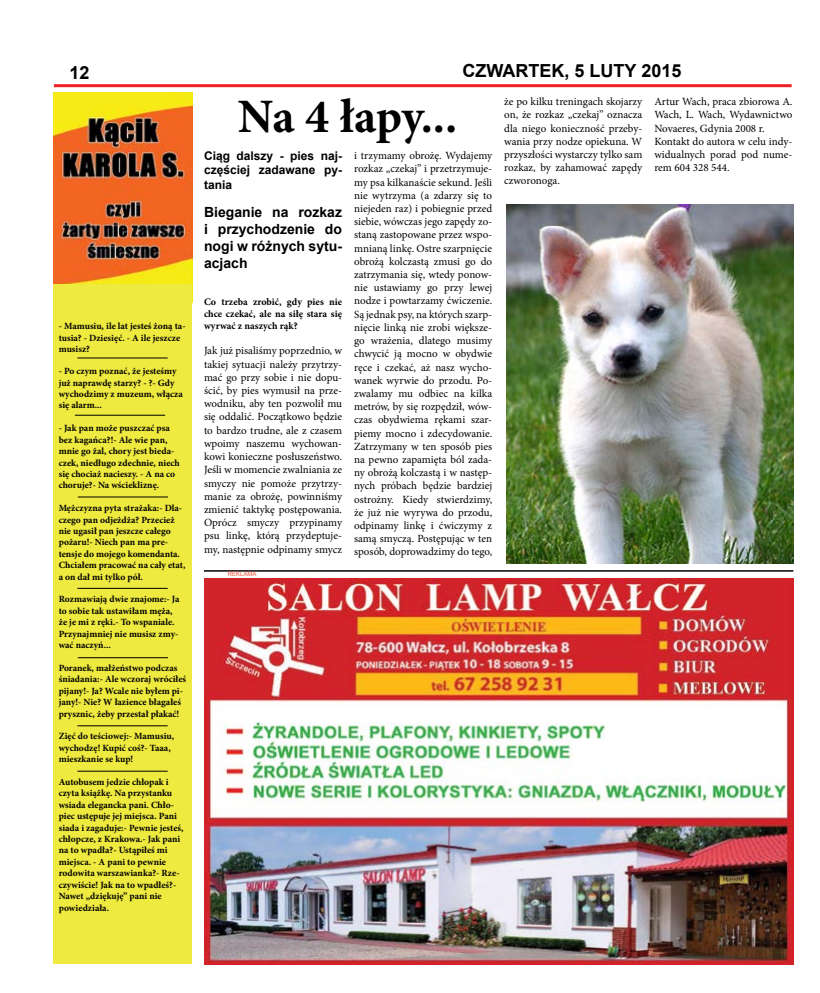
<style>
.page{position:relative;width:820px;height:993px;background:#fff}
.page>*{position:absolute;margin:0;border:0;box-sizing:border-box;transform-origin:0 0}
.t1{font:700 48px "Minion Pro";letter-spacing:-.01em;color:#000}
.t2{font:700 18px "Arial";color:#000}
.t3{font:700 14px/16.8px "Arial";color:#000;text-align:justify}
.t4{font:700 12px/14.4px "Arial";color:#000;text-align:justify}
.t5{font:11px/13.2px "Minion Pro";color:#000;text-align:justify}
.t6{font:700 10px/12px "Minion Pro";color:#000;text-align:justify}
.t7{font:700 9.5px/11.4px "Minion Pro";color:#000}
.t8{font:6px "Arial";color:#f05135}
</style>
<div class="page">
<img style="left:205px;top:578px;width:588px;height:386px">
<img style="left:54px;top:92px;width:138px;height:192px">
<div style="left:54px;top:284px;width:138px;height:679px;background:#efea40"></div>
<hr style="left:77px;top:357px;width:91px;height:1px;background:#000">
<hr style="left:75px;top:414px;width:90px;height:1px;background:#000">
<hr style="left:78px;top:496px;width:90px;height:1px;background:#000">
<hr style="left:77px;top:587px;width:91px;height:1px;background:#000">
<hr style="left:78px;top:657px;width:90px;height:1px;background:#000">
<hr style="left:77px;top:725px;width:91px;height:1px;background:#000">
<hr style="left:77px;top:770px;width:91px;height:1px;background:#000">
<hr style="left:204px;top:570px;width:589px;height:1px;background:#000">
<hr style="left:54px;top:84px;width:737px;height:3px;background:#ed2124">
<img style="left:506px;top:204px;width:287px;height:359px">
<h2 class="t2" style="left:69px;top:61px;width:22px">12</h2>
<p class="t7" style="left:59px;top:320px;width:128px">- Mamusiu, ile lat jesteś żoną ta&shy;tusia? - Dziesięć. - A ile jeszcze musisz?</p>
<p class="t7" style="left:59px;top:365px;width:126px">- Po czym poznać, że jesteśmy już naprawdę starzy? - ?- Gdy wychodzimy z muzeum, włącza się alarm...</p>
<p class="t7" style="left:59px;top:422px;width:123px">- Jak pan może puszczać psa bez kagańca?!- Ale wie pan, mnie go żal, chory jest bieda&shy;czek, niedługo zdechnie, niech się chociaż nacieszy. - A na co choruje?- Na wściekliznę.</p>
<p class="t7" style="left:59px;top:502px;width:128px">Mężczyzna pyta strażaka:- Dla&shy;czego pan odjeżdża? Przecież nie ugasił pan jeszcze całego pożaru!- Niech pan ma pre&shy;tensje do mojego komendanta.<br>Chciałem pracować na cały etat, a on dał mi tylko pół.</p>
<p class="t7" style="left:59px;top:593px;width:122px">Rozmawiają dwie znajome:- Ja to sobie tak ustawiłam męża, że je mi z ręki.- To wspaniale.<br>Przynajmniej nie musisz zmy&shy;wać naczyń...</p>
<p class="t7" style="left:59px;top:661px;width:129px">Poranek, małżeństwo podczas śniadania:- Ale wczoraj wróciłeś pijany!- Ja? Wcale nie byłem pi&shy;jany!- Nie? W łazience błagałeś prysznic, żeby przestał płakać!</p>
<p class="t7" style="left:59px;top:730px;width:117px">Zięć do teściowej:- Mamusiu, wychodzę! Kupić coś?- Taaa, mieszkanie se kup!</p>
<p class="t7" style="left:59px;top:775px;width:126px">Autobusem jedzie chłopak i czyta książkę. Na przystanku wsiada elegancka pani. Chło&shy;piec ustępuje jej miejsca. Pani siada i zagaduje:- Pewnie jesteś, chłopcze, z Krakowa.- Jak pani na to wpadła?- Ustąpiłeś mi miejsca. - A pani to pewnie rodowita warszawianka?- Rze&shy;czywiście! Jak na to wpadłeś?-<br>Nawet „dziękuję” pani nie powiedziała.</p>
<h2 class="t2" style="left:462px;top:59px;width:220px">CZWARTEK, 5 LUTY 2015</h2>
<h1 class="t1" style="left:238px;top:83px;width:221px">Na 4 łapy...</h1>
<p class="t4" style="left:204px;top:149px;width:139px">Ciąg dalszy - pies naj&shy;częściej zadawane py&shy;tania</p>
<p class="t3" style="left:204px;top:204px;width:139px">Bieganie na rozkaz i przychodzenie do nogi w różnych sytu&shy;acjach</p>
<p class="t6" style="left:204px;top:296px;width:139px">Co trzeba zrobić, gdy pies nie chce czekać, ale na siłę stara się wyrwać z naszych rąk?</p>
<p class="t5" style="left:204px;top:344px;width:139px">Jak już pisaliśmy poprzednio, w takiej sytuacji należy przytrzy&shy;mać go przy sobie i nie dopu&shy;ścić, by pies wymusił na prze&shy;wodniku, aby ten pozwolił mu się oddalić. Początkowo będzie to bardzo trudne, ale z czasem wpoimy naszemu wychowan&shy;kowi konieczne posłuszeństwo.<br>Jeśli w momencie zwalniania ze smyczy nie pomoże przytrzy&shy;manie za obrożę, powinniśmy zmienić taktykę postępowania.<br>Oprócz smyczy przypinamy psu linkę, którą przydeptuje&shy;my, następnie odpinamy smycz</p>
<p class="t5" style="left:354px;top:149px;width:139px">i trzymamy obrożę. Wydajemy rozkaz „czekaj” i przetrzymuje&shy;my psa kilkanaście sekund. Jeśli nie wytrzyma (a zdarzy się to niejeden raz) i pobiegnie przed siebie, wówczas jego zapędy zo&shy;staną zastopowane przez wspo&shy;mnianą linkę. Ostre szarpnięcie obrożą kolczastą zmusi go do zatrzymania się, wtedy ponow&shy;nie ustawiamy go przy lewej nodze i powtarzamy ćwiczenie.<br>Są jednak psy, na których szarp&shy;nięcie linką nie zrobi większe&shy;go wrażenia, dlatego musimy chwycić ją mocno w obydwie ręce i czekać, aż nasz wycho&shy;wanek wyrwie do przodu. Po&shy;zwalamy mu odbiec na kilka metrów, by się rozpędził, wów&shy;czas obydwiema rękami szar&shy;piemy mocno i zdecydowanie.<br>Zatrzymany w ten sposób pies na pewno zapamięta ból zada&shy;ny obrożą kolczastą i w następ&shy;nych próbach będzie bardziej ostrożny. Kiedy stwierdzimy, że już nie wyrywa do przodu, odpinamy linkę i ćwiczymy z samą smyczą. Postępując w ten sposób, doprowadzimy do tego,</p>
<p class="t8" style="left:228px;top:569px;width:30px">REKLAMA</p>
<p class="t5" style="left:504px;top:95px;width:139px">że po kilku treningach skojarzy on, że rozkaz „czekaj” oznacza dla niego konieczność przeby&shy;wania przy nodze opiekuna. W przyszłości wystarczy tylko sam rozkaz, by zahamować zapędy czworonoga.</p>
<p class="t5" style="left:654px;top:95px;width:139px;text-align:left">Artur Wach, praca zbiorowa A.<br>Wach, L. Wach, Wydawnictwo<br>Novaeres, Gdynia 2008 r.<br>Kontakt do autora w celu indy&shy;widualnych porad pod nume&shy;rem 604 328 544.</p>
</div>
